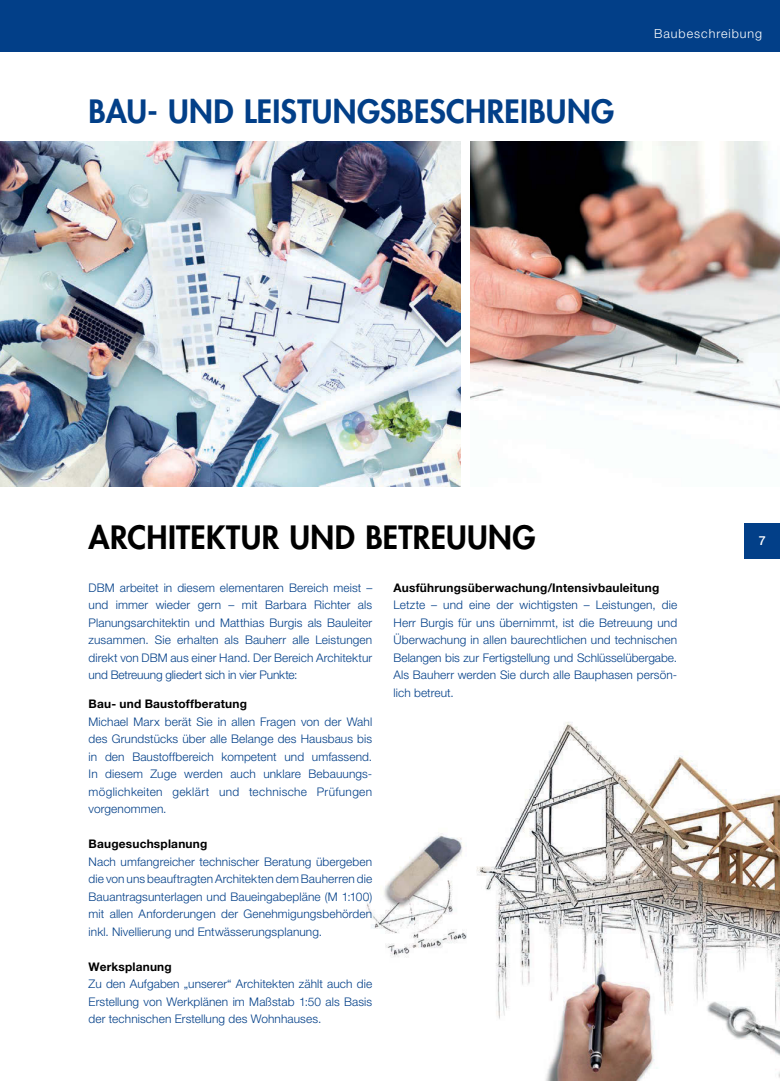
<style>
.page{position:relative;width:780px;height:1081px;background:#fff}
.page>*{position:absolute;margin:0;border:0;box-sizing:border-box;transform-origin:0 0}
.t1{font:800 31.25px "Futura Std";letter-spacing:.01em;color:#023f88}
.t2{font:800 31.25px "Futura Std";letter-spacing:.01em;color:#000}
.t3{font:300 12.5px "Helvetica Neue LT Std";letter-spacing:.075em;color:#fff}
.t4{font:500 12.5px "Helvetica Neue LT Std";color:#fff}
.t5{font:300 11.88px/17.5px "Helvetica Neue LT Std";letter-spacing:.01em;color:#023f88;text-align:justify}
.t6{font:700 11.88px "Helvetica Neue LT Std";letter-spacing:.015em;color:#000}
</style>
<div class="page">
<img style="left:366px;top:722px;width:414px;height:359px">
<img style="left:0;top:142px;width:461px;height:344px">
<img style="left:470px;top:142px;width:310px;height:268px">
<div style="left:0;top:0;width:780px;height:51px;background:#023f88"></div>
<div style="left:744px;top:523px;width:36px;height:35px;background:#023f88"></div>
<h1 class="t1" style="left:89px;top:92px;width:527px">BAU- UND LEISTUNGSBESCHREIBUNG</h1>
<p class="t3" style="left:654px;top:26px;width:110px">Baubeschreibung</p>
<h1 class="t2" style="left:89px;top:518px;width:448px">ARCHITEKTUR UND BETREUUNG</h1>
<p class="t4" style="left:758px;top:533px;width:8px">7</p>
<p class="t5" style="left:89px;top:578px;width:285px">DBM arbeitet in diesem elementaren Bereich meist – und immer wieder gern – mit Barbara Richter als Planungsarchitektin und Matthias Burgis als Bauleiter zusammen. Sie erhalten als Bauherr alle Leistungen direkt von DBM aus einer Hand. Der Bereich Architektur und Betreuung gliedert sich in vier Punkte:</p>
<p class="t6" style="left:89px;top:696px;width:160px">Bau- und Baustoffberatung</p>
<p class="t5" style="left:89px;top:712px;width:285px">Michael Marx berät Sie in allen Fragen von der Wahl des Grundstücks über alle Belange des Hausbaus bis in den Baustoffbereich kompetent und umfassend.<br>In diesem Zuge werden auch unklare Bebauungs&shy;möglichkeiten geklärt und technische Prüfungen vorgenommen.</p>
<p class="t6" style="left:89px;top:837px;width:120px">Baugesuchsplanung</p>
<p class="t5" style="left:89px;top:852px;width:285px">Nach umfangreicher technischer Beratung übergeben die von uns beauftragten Architekten dem Bauherren die Bauantragsunterlagen und Baueingabepläne (M 1:100) mit allen Anforderungen der Genehmigungsbehörden inkl. Nivellierung und Entwässerungsplanung.</p>
<p class="t6" style="left:89px;top:959px;width:85px">Werksplanung</p>
<p class="t5" style="left:89px;top:975px;width:285px">Zu den Aufgaben „unserer“ Architekten zählt auch die Erstellung von Werkplänen im Maßstab 1:50 als Basis der technischen Erstellung des Wohnhauses.</p>
<p class="t6" style="left:393px;top:580px;width:267px">Ausführungsüberwachung/Intensivbauleitung</p>
<p class="t5" style="left:393px;top:596px;width:285px">Letzte – und eine der wichtigsten – Leistungen, die Herr Burgis für uns übernimmt, ist die Betreuung und Überwachung in allen baurechtlichen und technischen Belangen bis zur Fertigstellung und Schlüsselübergabe.<br>Als Bauherr werden Sie durch alle Bauphasen persön&shy;lich betreut.</p>
</div>
